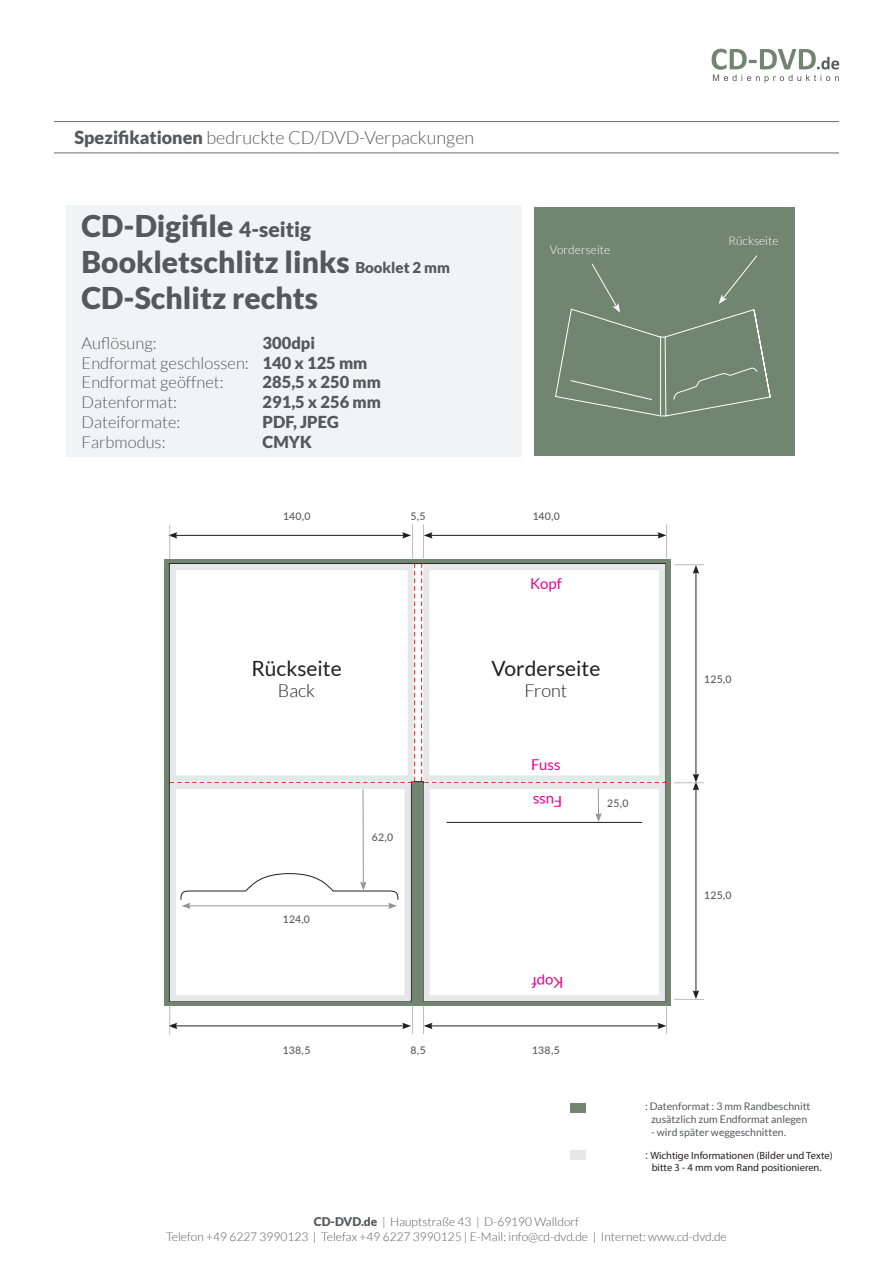
<style>
.page{position:relative;width:893px;height:1263px;background:#fff}
.page>*{position:absolute;margin:0;border:0;box-sizing:border-box;transform-origin:0 0}
.t1{font:900 30px/36px "Lato";color:#57585a}
.t2{font:21px "Lato";color:#231f20}
.t3{font:300 18px "Lato";color:#57585a}
.t4{font:300 18px "Lato";color:#231f20}
.t5{font:300 16.5px/19.8px "Lato";color:#57585a}
.t6{font:900 16.5px "Lato";color:#57585a}
.t7{font:15px "Lato";color:#ed028c}
.t8{font:300 12px/15px "Lato";color:#57585a;text-align:center}
.t9{font:300 12px "Lato";color:#fff}
.t10{font:10.5px/12.6px "Lato";color:#57585a;text-align:center}
.t11{font:10.5px/12.6px "Myriad Pro";color:#231f20;text-align:center}
.t12{font:500 10.5px "Lato";letter-spacing:.01em;color:#57585a}
.s1{font-weight:900}
.s2{font-size:21px}
.s3{font-size:15px}
.s4{font-family:"Lato";font-size:12px;color:#57585a}
</style>
<div class="page">
<svg style="left:712px;top:49px;width:127px;height:34px"></svg>
<div style="left:570px;top:1103px;width:16px;height:9px;background:#718571"></div>
<div style="left:570px;top:1149px;width:16px;height:10px;background:#e6e7e9"></div>
<hr style="left:54px;top:153px;width:785px;height:1px;background:#6c6d70">
<hr style="left:54px;top:121px;width:785px;height:1px;background:#6c6d70">
<div style="left:67px;top:205px;width:455px;height:252px;background:#f2f3f4"></div>
<svg style="left:164px;top:559px;width:506px;height:446px;background:#6f826f"></svg>
<svg style="left:169px;top:563px;width:489px;height:438px"></svg>
<svg style="left:170px;top:563px;width:245px;height:220px"></svg>
<svg style="left:421px;top:563px;width:245px;height:220px"></svg>
<hr style="left:363px;top:782px;width:1px;height:102px;background:#939598">
<hr style="left:696px;top:571px;width:1px;height:205px;background:#231f20">
<svg style="left:693px;top:565px;width:6px;height:9px"></svg>
<hr style="left:696px;top:788px;width:1px;height:205px;background:#231f20">
<svg style="left:693px;top:774px;width:6px;height:16px"></svg>
<svg style="left:693px;top:990px;width:6px;height:9px"></svg>
<hr style="left:674px;top:564px;width:30px;height:1px;background:#bcbdc0">
<hr style="left:674px;top:782px;width:30px;height:1px;background:#bcbdc0">
<hr style="left:674px;top:999px;width:30px;height:1px;background:#bcbdc0">
<hr style="left:175px;top:1026px;width:230px;height:1px;background:#231f20">
<svg style="left:180px;top:873px;width:219px;height:36px"></svg>
<hr style="left:175px;top:535px;width:230px;height:1px;background:#231f20">
<svg style="left:402px;top:532px;width:9px;height:7px"></svg>
<svg style="left:168px;top:532px;width:9px;height:7px"></svg>
<hr style="left:430px;top:1026px;width:230px;height:1px;background:#231f20">
<hr style="left:430px;top:535px;width:230px;height:1px;background:#231f20">
<svg style="left:657px;top:532px;width:9px;height:7px"></svg>
<svg style="left:424px;top:532px;width:9px;height:7px"></svg>
<svg style="left:168px;top:1006px;width:9px;height:28px"></svg>
<hr style="left:169px;top:525px;width:1px;height:34px;background:#bcbdc0">
<svg style="left:657px;top:1005px;width:10px;height:29px"></svg>
<hr style="left:666px;top:524px;width:1px;height:34px;background:#bcbdc0">
<svg style="left:423px;top:1005px;width:10px;height:29px"></svg>
<hr style="left:423px;top:524px;width:1px;height:34px;background:#bcbdc0">
<svg style="left:402px;top:1005px;width:11px;height:29px"></svg>
<hr style="left:412px;top:524px;width:1px;height:34px;background:#bcbdc0">
<div style="left:170px;top:564px;width:244px;height:217px;border:6px solid #e6e7e9"></div>
<div style="left:170px;top:783px;width:240px;height:218px;border:6px solid #e6e7e9"></div>
<div style="left:423px;top:564px;width:242px;height:217px;border:6px solid #e6e7e9"></div>
<div style="left:424px;top:783px;width:241px;height:218px;border:6px solid #e6e7e9"></div>
<svg style="left:595px;top:789px;width:7px;height:33px"></svg>
<hr style="left:446px;top:822px;width:196px;height:1px;background:#231f20">
<div style="left:534px;top:207px;width:261px;height:249px;background:#718571"></div>
<svg style="left:555px;top:255px;width:216px;height:161px"></svg>
<h3 class="t3" style="left:74px;top:128px;width:401px"><span class="s1">Spezifikationen</span> bedruckte CD/DVD-Verpackungen</h3>
<h1 class="t1" style="left:82px;top:208px;width:370px">CD-Digifile <span class="s2">4-seitig<br></span>Bookletschlitz links <span class="s3">Booklet 2 mm<br></span>CD-Schlitz rechts</h1>
<h3 class="t5" style="left:82px;top:333px;width:76px">Auflösung:</h3>
<h3 class="t5" style="left:82px;top:333px;width:287px;text-indent:181px"><span class="s1">300dpi<br></span>Endformat geschlossen: <span class="s1">140 x 125 mm<br></span>Endformat geöffnet:</h3>
<h3 class="t6" style="left:263px;top:373px;width:120px">285,5 x 250 mm</h3>
<h3 class="t5" style="left:82px;top:392px;width:97px">Datenformat:</h3>
<h3 class="t6" style="left:263px;top:392px;width:120px">291,5 x 256 mm</h3>
<h3 class="t5" style="left:82px;top:412px;width:100px">Dateiformate:</h3>
<h3 class="t6" style="left:263px;top:412px;width:78px">PDF, JPEG</h3>
<h3 class="t5" style="left:82px;top:432px;width:86px">Farbmodus:</h3>
<h3 class="t6" style="left:263px;top:432px;width:51px">CMYK</h3>
<p class="t9" style="left:550px;top:243px;width:62px">Vorderseite</p>
<p class="t12" style="left:283px;top:508px;width:29px">140,0</p>
<p class="t12" style="left:533px;top:508px;width:29px">140,0</p>
<p class="t12" style="left:410px;top:508px;width:17px">5,5</p>
<p class="t7" style="left:530px;top:575px;width:33px">Kopf</p>
<p class="t9" style="left:729px;top:235px;width:51px">Rückseite</p>
<h2 class="t2" style="left:251px;top:656px;width:92px">Rückseite</h2>
<h3 class="t4" style="left:278px;top:681px;width:39px">Back</h3>
<p class="t12" style="left:283px;top:911px;width:29px">124,0</p>
<p class="t12" style="left:283px;top:1042px;width:29px">138,5</p>
<p class="t12" style="left:372px;top:829px;width:23px">62,0</p>
<p class="t12" style="left:410px;top:1042px;width:17px">8,5</p>
<h2 class="t2" style="left:492px;top:656px;width:110px">Vorderseite</h2>
<h3 class="t4" style="left:525px;top:681px;width:44px">Front</h3>
<p class="t7" style="left:531px;top:756px;width:31px">Fuss</p>
<p class="t7" style="left:562px;top:810px;width:31px;rotate:-180deg">Fuss</p>
<p class="t12" style="left:607px;top:796px;width:23px">25,0</p>
<p class="t12" style="left:704px;top:671px;width:29px">125,0</p>
<p class="t7" style="left:563px;top:991px;width:33px;rotate:-180deg">Kopf</p>
<p class="t12" style="left:532px;top:1042px;width:29px">138,5</p>
<p class="t12" style="left:704px;top:888px;width:29px">125,0</p>
<p class="t10" style="left:645px;top:1100px;width:167px">: Datenformat : 3 mm Randbeschnitt zusätzlich zum Endformat anlegen</p>
<p class="t10" style="left:651px;top:1125px;width:136px">- wird später weggeschnitten.</p>
<p class="t11" style="left:645px;top:1148px;width:189px"><span class="s4">:</span> Wichtige Informationen (Bilder und Texte) bitte 3 - 4 mm vom Rand positionieren.</p>
<p class="t8" style="left:166px;top:1214px;width:562px"><span class="s1">CD-DVD.de</span> | Hauptstraße 43 | D-69190 Walldorf<br>Telefon +49 6227 3990123 | Telefax +49 6227 3990125 | E-Mail: info@cd-dvd.de | Internet: www.cd-dvd.de</p>
</div>
